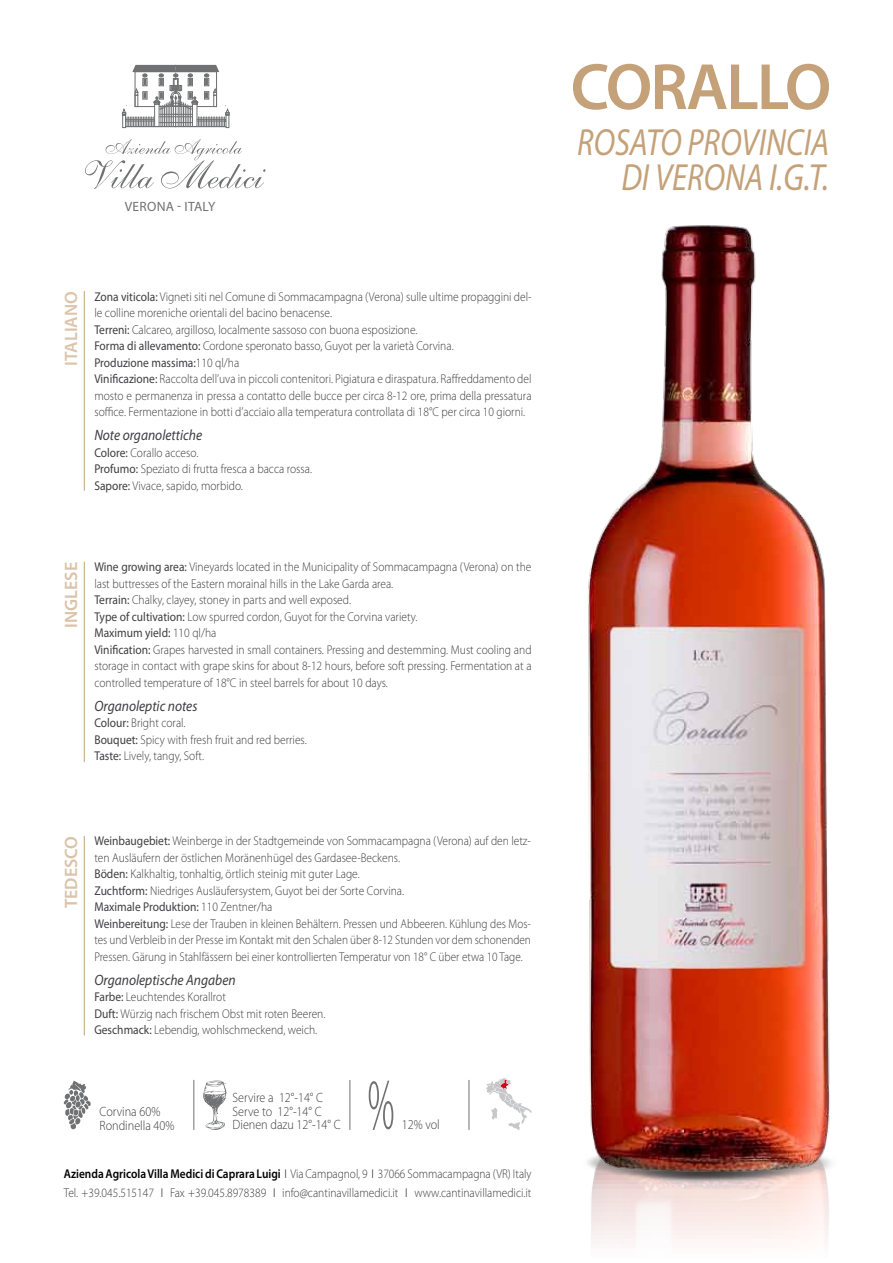
<style>
.page{position:relative;width:893px;height:1263px;background:#fff}
.page>*{position:absolute;margin:0;border:0;box-sizing:border-box;transform-origin:0 0}
.t1{font:600 66px "Myriad Pro";letter-spacing:-.03em;color:#c4a178}
.t2{font:italic 37.95px/34.5px "Myriad Pro";color:#c4a178;text-align:right;scale:.84 1}
.t3{font:600 18px "Myriad Pro";color:#dac3a9}
.t4{font:600 18px "Myriad Pro";color:#dbc5ac}
.t5{font:italic 15px "Myriad Pro";color:#3e3d40;scale:.9 1}
.t6{font:300 13.5px/13.5px "Myriad Pro";color:#3e3d40;scale:.9 1}
.t7{font:13.5px "Myriad Pro";letter-spacing:.02em;color:#707172}
.t8{font:300 12.75px/16.5px "Myriad Pro";color:#3e3d40;scale:.9 1}
.t9{font:300 12.75px/19.5px "Myriad Pro";color:#3e3d40;scale:.89 1}
.s1{font-weight:400}
.s2{font-weight:600;color:#000}
.s3{color:#000}
</style>
<div class="page">
<svg style="left:85px;top:139px;width:180px;height:50px"></svg>
<svg style="left:122px;top:64px;width:108px;height:64px"></svg>
<svg style="left:64px;top:1080px;width:27px;height:49px"></svg>
<svg style="left:203px;top:1080px;width:24px;height:50px"></svg>
<hr style="left:193px;top:1080px;width:1px;height:49px;background:#707172">
<hr style="left:350px;top:1080px;width:1px;height:49px;background:#707172">
<hr style="left:469px;top:1080px;width:1px;height:49px;background:#707172">
<svg style="left:486px;top:1078px;width:46px;height:52px"></svg>
<svg style="left:369px;top:1080px;width:24px;height:50px"></svg>
<hr style="left:84px;top:291px;width:1px;height:199px;background:#c4a178">
<hr style="left:84px;top:562px;width:1px;height:200px;background:#c4a178">
<hr style="left:84px;top:836px;width:1px;height:199px;background:#c4a178">
<img style="left:585px;top:225px;width:250px;height:972px">
<p class="t7" style="left:125px;top:198px;width:92px">Verona - Italy</p>
<h3 class="t4" style="left:60px;top:366px;width:76px;rotate:-90deg">ITALIANO</h3>
<p class="t8" style="left:94px;top:289px;width:487px"><span class="s1">Zona viticola:</span> Vigneti siti nel Comune di Sommacampagna (Verona) sulle ultime propaggini del&shy;le colline moreniche orientali del bacino benacense.<br><span class="s1">Terreni:</span> Calcareo, argilloso, localmente sassoso con buona esposizione.<br><span class="s1">Forma di allevamento:</span> Cordone speronato basso, Guyot per la varietà Corvina.<br><span class="s1">Produzione massima:</span>110 ql/ha<br><span class="s1">Vinificazione:</span> Raccolta dell’uva in piccoli contenitori. Pigiatura e diraspatura. Raffreddamento del mosto e permanenza in pressa a contatto delle bucce per circa 8-12 ore, prima della pressatura soffice. Fermentazione in botti d’acciaio alla temperatura controllata di 18°C per circa 10 giorni.</p>
<p class="t5" style="left:94px;top:426px;width:121px">Note organolettiche</p>
<p class="t8" style="left:94px;top:445px;width:243px"><span class="s1">Colore:</span> Corallo acceso.<br><span class="s1">Profumo:</span> Speziato di frutta fresca a bacca rossa.<br><span class="s1">Sapore:</span> Vivace, sapido, morbido.</p>
<h3 class="t3" style="left:60px;top:628px;width:67px;rotate:-90deg">INGLESE</h3>
<p class="t8" style="left:94px;top:559px;width:487px"><span class="s1">Wine growing area:</span> Vineyards located in the Municipality of Sommacampagna (Verona) on the last buttresses of the Eastern morainal hills in the Lake Garda area.<br><span class="s1">Terrain:</span> Chalky, clayey, stoney in parts and well exposed.<br><span class="s1">Type of cultivation:</span> Low spurred cordon, Guyot for the Corvina variety.<br><span class="s1">Maximum yield:</span> 110 ql/ha<br><span class="s1">Vinification:</span> Grapes harvested in small containers. Pressing and destemming. Must cooling and storage in contact with grape skins for about 8-12 hours, before soft pressing. Fermentation at a controlled temperature of 18°C in steel barrels for about 10 days.</p>
<p class="t5" style="left:94px;top:696px;width:116px">Organoleptic notes</p>
<p class="t8" style="left:94px;top:715px;width:237px"><span class="s1">Colour:</span> Bright coral.<br><span class="s1">Bouquet:</span> Spicy with fresh fruit and red berries.<br><span class="s1">Taste:</span> Lively, tangy, Soft.</p>
<h3 class="t3" style="left:60px;top:908px;width:74px;rotate:-90deg">TEDESCO</h3>
<p class="t8" style="left:94px;top:833px;width:487px"><span class="s1">Weinbaugebiet:</span> Weinberge in der Stadtgemeinde von Sommacampagna (Verona) auf den letz&shy;ten Ausläufern der östlichen Moränenhügel des Gardasee-Beckens.<br><span class="s1">Böden:</span> Kalkhaltig, tonhaltig, örtlich steinig mit guter Lage.<br><span class="s1">Zuchtform:</span> Niedriges Ausläufersystem, Guyot bei der Sorte Corvina.<br><span class="s1">Maximale Produktion:</span> 110 Zentner/ha<br><span class="s1">Weinbereitung:</span> Lese der Trauben in kleinen Behältern. Pressen und Abbeeren. Kühlung des Mos&shy;tes und Verbleib in der Presse im Kontakt mit den Schalen über 8-12 Stunden vor dem schonenden Pressen. Gärung in Stahlfässern bei einer kontrollierten Temperatur von 18° C über etwa 10 Tage.</p>
<p class="t5" style="left:94px;top:970px;width:159px">Organoleptische Angaben</p>
<p class="t8" style="left:94px;top:989px;width:258px"><span class="s1">Farbe:</span> Leuchtendes Korallrot<br><span class="s1">Duft:</span> Würzig nach frischem Obst mit roten Beeren.<br><span class="s1">Geschmack:</span> Lebendig, wohlschmeckend, weich.</p>
<p class="t6" style="left:99px;top:1105px;width:85px">Corvina 60%<br>Rondinella 40%</p>
<p class="t6" style="left:233px;top:1091px;width:122px">Servire a 12°-14° C<br>Serve to 12°-14° C<br>Dienen dazu 12°-14° C</p>
<p class="t6" style="left:402px;top:1118px;width:44px">12% vol</p>
<p class="t9" style="left:64px;top:1164px;width:527px"><span class="s2">Azienda Agricola Villa Medici di Caprara Luigi</span> <span class="s3">I</span> Via Campagnol, 9 <span class="s3">I</span> 37066 Sommacampagna (VR) Italy<br>Tel. +39.045.515147 <span class="s3">I</span> Fax +39.045.8978389 <span class="s3">I</span> info@cantinavillamedici.it <span class="s3">I</span> www.cantinavillamedici.it</p>
<h1 class="t1" style="left:571px;top:45px;width:262px">CORALLO</h1>
<h2 class="t2" style="left:577px;top:124px;width:302px">ROSATO PROVINCIA<br>DI VERONA I.G.T.</h2>
</div>
